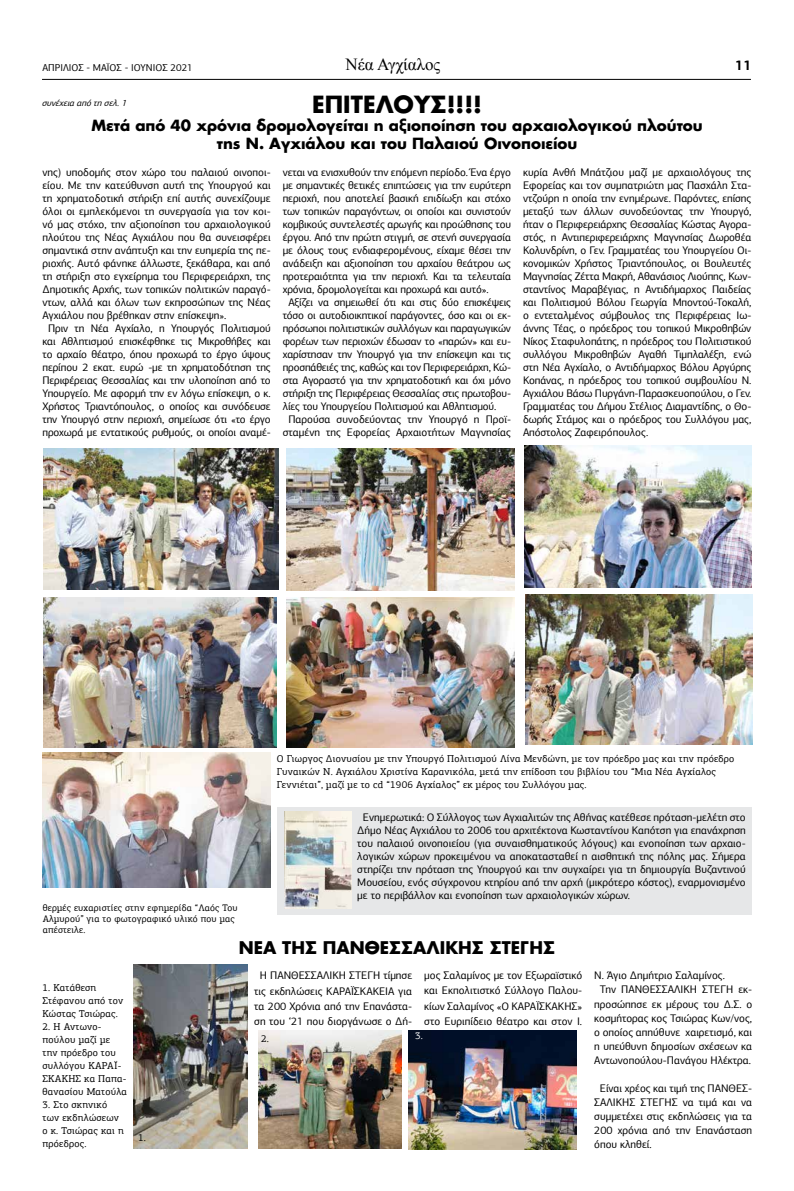
<style>
.page{position:relative;width:794px;height:1191px;background:#fff}
.page>*{position:absolute;margin:0;border:0;box-sizing:border-box;transform-origin:0 0}
.t1{font:700 23px "PF Futura Neu";color:#000}
.t2{font:700 17px "PF Futura Neu";color:#000}
.t3{font:17px "Times New Roman";color:#000}
.t4{font:700 15px/18px "PF Futura Neu";color:#000;text-align:center}
.t5{font:700 14px "PF Agora Sans Pro";color:#000}
.t6{font:11px/13px "PF Agora Sans Pro";letter-spacing:-.01em;color:#000;text-align:justify}
.t7{font:10px/13px "PF Agora Slab Pro";letter-spacing:.02em;color:#000}
.t8{font:10px "PF Agora Sans Pro";color:#000}
.t9{font:10px "PF Agora Slab Pro";color:#fff}
.t10{font:9.5px/11px "PF Agora Slab Pro";letter-spacing:.02em;color:#000}
.t11{font:italic 9px "PF Agora Sans Pro";color:#000}
</style>
<div class="page">
<hr style="left:42px;top:79px;width:709px;height:1px;background:#000">
<img style="left:409px;top:1030px;width:167px;height:119px">
<img style="left:258px;top:1030px;width:143px;height:118px">
<img style="left:133px;top:964px;width:115px;height:184px">
<img style="left:44px;top:449px;width:234px;height:140px">
<img style="left:524px;top:446px;width:227px;height:141px">
<img style="left:286px;top:449px;width:228px;height:141px">
<img style="left:44px;top:597px;width:233px;height:151px">
<img style="left:43px;top:753px;width:227px;height:135px">
<img style="left:525px;top:594px;width:227px;height:151px">
<img style="left:287px;top:597px;width:227px;height:151px">
<div style="left:277px;top:806px;width:474px;height:108px;background:#e6e7e8"></div>
<img style="left:284px;top:811px;width:67px;height:98px">
<p class="t8" style="left:43px;top:61px;width:152px">ΑΠΡΙΛΙΟΣ - ΜΑΪΟΣ - ΙΟΥΝΙΟΣ 2021</p>
<h2 class="t3" style="left:345px;top:53px;width:96px">Νέα Αγχίαλος</h2>
<p class="t5" style="left:735px;top:56px;width:18px">11</p>
<h1 class="t1" style="left:312px;top:88px;width:171px">ΕΠΙΤΕΛΟΥΣ!!!!</h1>
<h3 class="t4" style="left:91px;top:116px;width:613px">Μετά από 40 χρόνια δρομολογείται η αξιοποίηση του αρχαιολογικού πλούτου της Ν. Αγχιάλου και του Παλαιού Οινοποιείου</h3>
<p class="t11" style="left:42px;top:98px;width:89px">συνέχειααπότησελ.1</p>
<p class="t6" style="left:42px;top:165px;width:230px">νης) υποδομής στον χώρο του παλαιού οινοποι-</p>
<p class="t6" style="left:42px;top:178px;width:230px">είου. Με την κατεύθυνση αυτή της Υπουργού και</p>
<p class="t6" style="left:42px;top:191px;width:230px">τη χρηματοδοτική στήριξη επί αυτής συνεχίζουμε</p>
<p class="t6" style="left:42px;top:204px;width:230px">όλοι οι εμπλεκόμενοι τη συνεργασία για τον κοι-</p>
<p class="t6" style="left:42px;top:217px;width:230px">νό μας στόχο, την αξιοποίηση του αρχαιολογικού</p>
<p class="t6" style="left:42px;top:230px;width:230px">πλούτου της Νέας Αγχιάλου που θα συνεισφέρει</p>
<p class="t6" style="left:42px;top:243px;width:230px">σημαντικά στην ανάπτυξη και την ευημερία της πε-</p>
<p class="t6" style="left:42px;top:256px;width:230px">ριοχής. Αυτό φάνηκε άλλωστε, ξεκάθαρα, και από</p>
<p class="t6" style="left:42px;top:269px;width:230px">τη στήριξη στο εγχείρημα του Περιφερειάρχη, της</p>
<p class="t6" style="left:42px;top:282px;width:230px">Δημοτικής Αρχής, των τοπικών πολιτικών παραγό-</p>
<p class="t6" style="left:42px;top:295px;width:230px">ντων, αλλά και όλων των εκπροσώπων της Νέας</p>
<p class="t6" style="left:42px;top:308px;width:186px">Αγχιάλου που βρέθηκαν στην επίσκεψη».</p>
<p class="t6" style="left:48px;top:321px;width:224px">Πριν τη Νέα Αγχίαλο, η Υπουργός Πολιτισμού</p>
<p class="t6" style="left:42px;top:334px;width:230px">και Αθλητισμού επισκέφθηκε τις Μικροθήβες και</p>
<p class="t6" style="left:42px;top:347px;width:230px">το αρχαίο θέατρο, όπου προχωρά το έργο ύψους</p>
<p class="t6" style="left:42px;top:360px;width:230px">περίπου 2 εκατ. ευρώ -με τη χρηματοδότηση της</p>
<p class="t6" style="left:42px;top:373px;width:230px">Περιφέρειας Θεσσαλίας και την υλοποίηση από το</p>
<p class="t6" style="left:42px;top:386px;width:230px">Υπουργείο. Με αφορμή την εν λόγω επίσκεψη, ο κ.</p>
<p class="t6" style="left:42px;top:399px;width:230px">Χρήστος Τριαντόπουλος, ο οποίος και συνόδευσε</p>
<p class="t6" style="left:42px;top:412px;width:230px">την Υπουργό στην περιοχή, σημείωσε ότι «το έργο</p>
<p class="t6" style="left:42px;top:425px;width:230px">προχωρά με εντατικούς ρυθμούς, οι οποίοι αναμέ-</p>
<p class="t6" style="left:283px;top:165px;width:230px">νεται να ενισχυθούν την επόμενη περίοδο. Ένα έργο</p>
<p class="t6" style="left:283px;top:178px;width:230px">με σημαντικές θετικές επιπτώσεις για την ευρύτερη</p>
<p class="t6" style="left:283px;top:191px;width:230px">περιοχή, που αποτελεί βασική επιδίωξη και στόχο</p>
<p class="t6" style="left:283px;top:204px;width:230px">των τοπικών παραγόντων, οι οποίοι και συνιστούν</p>
<p class="t6" style="left:283px;top:217px;width:230px">κομβικούς συντελεστές αρωγής και προώθησης του</p>
<p class="t6" style="left:283px;top:230px;width:230px">έργου. Από την πρώτη στιγμή, σε στενή συνεργασία</p>
<p class="t6" style="left:283px;top:243px;width:230px">με όλους τους ενδιαφερομένους, είχαμε θέσει την</p>
<p class="t6" style="left:283px;top:256px;width:230px">ανάδειξη και αξιοποίηση του αρχαίου θεάτρου ως</p>
<p class="t6" style="left:283px;top:269px;width:230px">προτεραιότητα για την περιοχή. Και τα τελευταία</p>
<p class="t6" style="left:283px;top:282px;width:207px">χρόνια, δρομολογείται και προχωρά και αυτό».</p>
<p class="t6" style="left:288px;top:295px;width:224px">Αξίζει να σημειωθεί ότι και στις δύο επισκέψεις</p>
<p class="t6" style="left:283px;top:308px;width:230px">τόσο οι αυτοδιοικητικοί παράγοντες, όσο και οι εκ-</p>
<p class="t6" style="left:283px;top:321px;width:230px">πρόσωποι πολιτιστικών συλλόγων και παραγωγικών</p>
<p class="t6" style="left:283px;top:334px;width:230px">φορέων των περιοχών έδωσαν το «παρών» και ευ-</p>
<p class="t6" style="left:283px;top:347px;width:230px">χαρίστησαν την Υπουργό για την επίσκεψη και τις</p>
<p class="t6" style="left:283px;top:360px;width:230px">προσπάθειές της, καθώς και τον Περιφερειάρχη, Κώ-</p>
<p class="t6" style="left:283px;top:373px;width:230px">στα Αγοραστό για την χρηματοδοτική και όχι μόνο</p>
<p class="t6" style="left:283px;top:386px;width:230px">στήριξη της Περιφέρειας Θεσσαλίας στις πρωτοβου-</p>
<p class="t6" style="left:283px;top:399px;width:215px">λίες του Υπουργείου Πολιτισμού και Αθλητισμού.</p>
<p class="t6" style="left:288px;top:412px;width:224px">Παρούσα συνοδεύοντας την Υπουργό η Προϊ-</p>
<p class="t6" style="left:283px;top:425px;width:230px">σταμένη της Εφορείας Αρχαιοτήτων Μαγνησίας</p>
<p class="t6" style="left:523px;top:165px;width:230px">κυρία Ανθή Μπάτζιου μαζί με αρχαιολόγους της Εφορείας και τον συμπατριώτη μας Πασχάλη Στα&shy;ντζούρη η οποία την ενημέρωνε. Παρόντες, επίσης μεταξύ των άλλων συνοδεύοντας την Υπουργό, ήταν ο Περιφερειάρχης Θεσσαλίας Κώστας Αγορα&shy;στός, η Αντιπεριφερειάρχης Μαγνησίας Δωροθέα Κολυνδρίνη, ο Γεν. Γραμματέας του Υπουργείου Οι&shy;κονομικών Χρήστος Τριαντόπουλος, οι Βουλευτές Μαγνησίας Ζέττα Μακρή, Αθανάσιος Λιούπης, Κων&shy;σταντίνος Μαραβέγιας, η Αντιδήμαρχος Παιδείας και Πολιτισμού Βόλου Γεωργία Μποντού-Τοκαλή, ο εντεταλμένος σύμβουλος της Περιφέρειας Ιω&shy;άννης Τέας, ο πρόεδρος του τοπικού Μικροθηβών Νίκος Σταφυλοπάτης, η πρόεδρος του Πολιτιστικού συλλόγου Μικροθηβών Αγαθή Τιμπλαλέξη, ενώ στη Νέα Αγχίαλο, ο Αντιδήμαρχος Βόλου Αργύρης Κοπάνας, η πρόεδρος του τοπικού συμβουλίου Ν.<br>Αγχιάλου Βάσω Πυργάνη-Παρασκευοπούλου, ο Γεν.<br>Γραμματέας του Δήμου Στέλιος Διαμαντίδης, ο Θο&shy;δωρής Στάμος και ο πρόεδρος του Συλλόγου μας, Απόστολος Ζαφειρόπουλος.</p>
<p class="t10" style="left:43px;top:902px;width:196px">θερμές ευχαριστίες στην εφημερίδα “Λαός Του<br>Αλμυρού” για το φωτογραφικό υλικό που μας απέστειλε.</p>
<p class="t7" style="left:277px;top:751px;width:459px">Ο Γιωργος Διονυσίου με την Υπουργό Πολιτισμού Λίνα Μενδώνη, με τον πρόεδρο μας και την πρόεδρο<br>Γυναικών Ν. Αγχιάλου Χριστίνα Καρανικόλα, μετά την επίδοση του βιβλίου του “Μια Νέα Αγχίαλος<br>Γεννιέται”, μαζί με το cd “1906 Αγχίαλος” εκ μέρος του Συλλόγου μας.</p>
<p class="t6" style="left:357px;top:810px;width:390px;text-indent:6px">Ενημερωτικά: Ο Σύλλογος των Αγχιαλιτών της Αθήνας κατέθεσε πρόταση-μελέτη στο Δήμο Νέας Αγχιάλου το 2006 του αρχιτέκτονα Κωσταντίνου Καπότση για επανάχρηση του παλαιού οινοποιείου (για συναισθηματικούς λόγους) και ενοποίηση των αρχαιο&shy;λογικών χώρων προκειμένου να αποκατασταθεί η αισθητική της πόλης μας. Σήμερα στηρίζει την πρόταση της Υπουργού και την συγχαίρει για τη δημιουργία Βυζαντινού Μουσείου, ενός σύγχρονου κτηρίου από την αρχή (μικρότερο κόστος), εναρμονισμένο με το περιβάλλον και ενοποίηση των αρχαιολογικών χώρων.</p>
<p class="t7" style="left:43px;top:981px;width:82px">1. κατάθεση<br>Στέφανου από τον<br>Κώστας Τσιώρας.</p>
<p class="t7" style="left:43px;top:1020px;width:86px">2. Η Αντωνο&shy;πούλου μαζί με την πρόεδρο του συλλόγου ΚΑΡΑΪ-<br>ΣΚΑΚΗΣ κα Παπα&shy;θανασίου Ματούλα</p>
<p class="t7" style="left:43px;top:1098px;width:83px">3. Στο σκηνικό των εκδηλώσεων ο κ. Τσιώρας και η πρόεδρος.</p>
<p class="t7" style="left:138px;top:1130px;width:9px">1.</p>
<h2 class="t2" style="left:239px;top:935px;width:318px">ΝΕΑ ΤΗΣ ΠΑΝΘΕΣΣΑΛΙΚΗΣ ΣΤΕΓΗΣ</h2>
<p class="t6" style="left:254px;top:968px;width:159px;line-height:15px;text-align:center">Η ΠΑΝΘΕΣΣΑΛΙΚΗ ΣΤΕΓΗ τίμησε τις εκδηλώσεις ΚΑΡΑΪΣΚΑΚΕΙΑ για τα 200 Χρόνια από την Επανάστα&shy;ση του ‘21 που διοργάνωσε ο Δή-</p>
<p class="t6" style="left:424px;top:968px;width:159px;line-height:15px">μος Σαλαμίνος με τον Εξωραϊστικό και Εκπολιτιστκό Σύλλογο Παλου&shy;κίων Σαλαμίνος «Ο ΚΑΡΑΪΣΚΑΚΗΣ» στο Ευριπίδειο θέατρο και στον Ι.</p>
<p class="t6" style="left:594px;top:969px;width:132px">Ν. Άγιο Δημήτριο Σαλαμίνος.</p>
<p class="t6" style="left:600px;top:983px;width:154px">Την ΠΑΝΘΕΣΣΑΛΙΚΗ ΣΤΕΓΗ εκ-</p>
<p class="t6" style="left:594px;top:997px;width:159px">προσώπησε εκ μέρους του Δ.Σ. ο</p>
<p class="t6" style="left:594px;top:1011px;width:159px">κοσμήτορας κος Τσιώρας Κων/νος,</p>
<p class="t6" style="left:594px;top:1025px;width:159px">ο οποίος απηύθυνε χαιρετισμό, και</p>
<p class="t6" style="left:594px;top:1039px;width:159px">η υπεύθυνη δημοσίων σχέσεων κα</p>
<p class="t6" style="left:594px;top:1053px;width:158px">Αντωνοπούλου-Πανάγου Ηλέκτρα.</p>
<p class="t6" style="left:594px;top:1081px;width:159px;line-height:14px;text-indent:6px">Είναι χρέος και τιμή της ΠΑΝΘΕΣ-ΣΑΛΙΚΗΣ ΣΤΕΓΗΣ να τιμά και να συμμετέχει στις εκδηλώσεις για τα 200 χρόνια από την Επανάσταση όπου κληθεί.</p>
<p class="t7" style="left:261px;top:1032px;width:9px">2.</p>
<p class="t9" style="left:415px;top:1029px;width:9px">3.</p>
</div>
